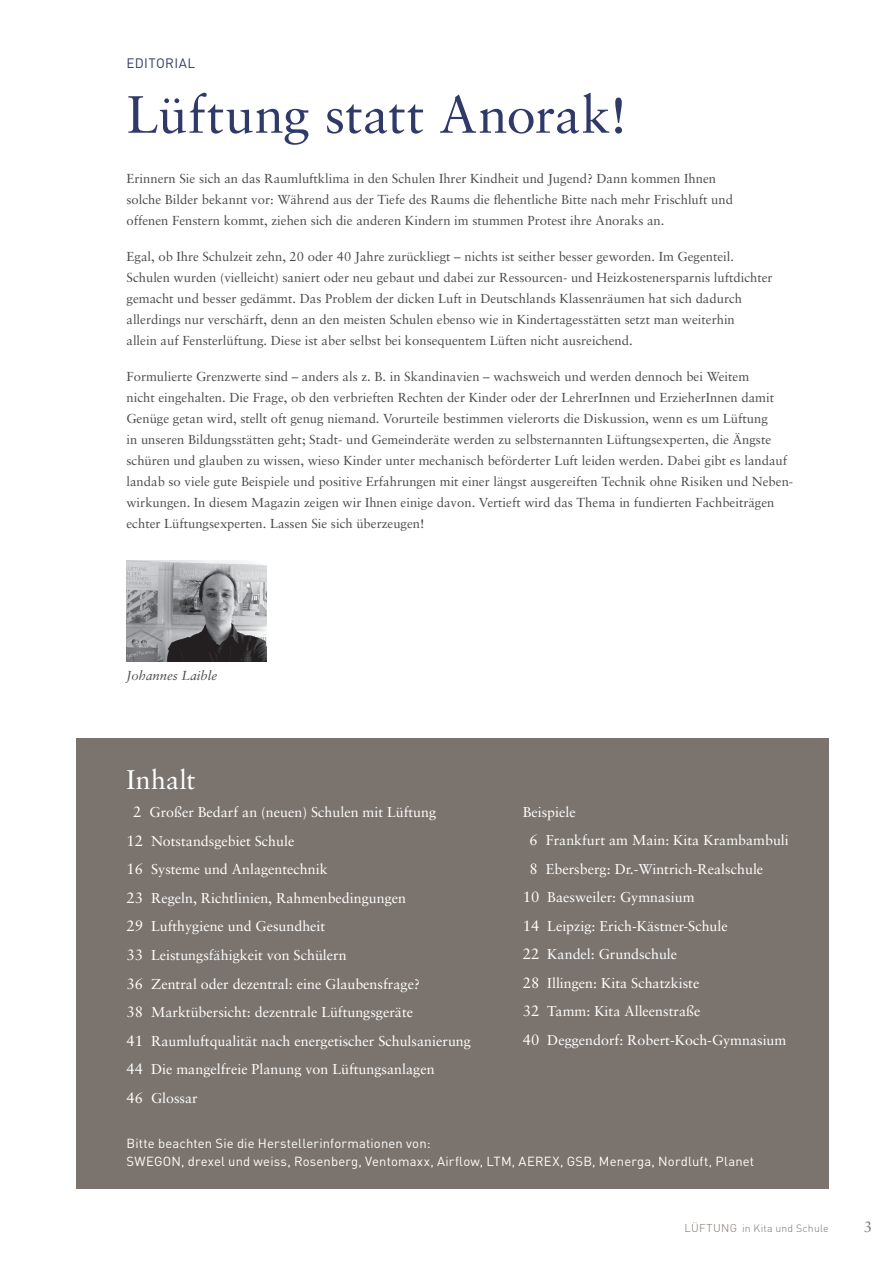
<style>
.page{position:relative;width:893px;height:1263px;background:#fff}
.page>*{position:absolute;margin:0;border:0;box-sizing:border-box;transform-origin:0 0}
.t1{font:52.5px "Sabon";letter-spacing:.01em;color:#2f3a69}
.t2{font:27px "Sabon";letter-spacing:.005em;color:#fff}
.t3{font:15px "Sabon";color:#7b736d}
.t4{font:14.25px/28.5px "Sabon";color:#fff}
.t5{font:13.5px "DIN";color:#2f3a69}
.t6{font:13.05px/21px "Sabon";color:#4b4c4d}
.t7{font:13.05px/18px "DIN";letter-spacing:.015em;color:#fff}
.t8{font:italic 13.05px "Sabon";color:#4b4c4d}
.t9{font:300 10.5px "DIN";letter-spacing:.02em;color:#7b736d}
.s1{font-size:15px}
.s2{font-size:11.25px}
</style>
<div class="page">
<div style="left:77px;top:738px;width:752px;height:450px;background:#7b736d"></div>
<img style="left:126px;top:561px;width:140px;height:100px">
<p class="t5" style="left:126px;top:55px;width:70px">Editorial</p>
<h1 class="t1" style="left:126px;top:83px;width:502px">Lüftung statt Anorak!</h1>
<p class="t6" style="left:126px;top:168px;width:608px">Erinnern Sie sich an das Raumluftklima in den Schulen Ihrer Kindheit und Jugend? Dann kommen Ihnen solche Bilder bekannt vor: Während aus der Tiefe des Raums die flehentliche Bitte nach mehr Frischluft und offenen Fenstern kommt, ziehen sich die anderen Kindern im stummen Protest ihre Anoraks an.</p>
<p class="t6" style="left:126px;top:246px;width:648px">Egal, ob Ihre Schulzeit zehn, 20 oder 40 Jahre zurückliegt – nichts ist seither besser geworden. Im Gegenteil.<br>Schulen wurden (vielleicht) saniert oder neu gebaut und dabei zur Ressourcen- und Heizkostenersparnis luftdichter gemacht und besser gedämmt. Das Problem der dicken Luft in Deutschlands Klassenräumen hat sich dadurch allerdings nur verschärft, denn an den meisten Schulen ebenso wie in Kindertagesstätten setzt man weiterhin<br>allein auf Fensterlüftung. Diese ist aber selbst bei konsequentem Lüften nicht ausreichend.</p>
<p class="t6" style="left:126px;top:366px;width:668px">Formulierte Grenzwerte sind – anders als z. B. in Skandinavien – wachsweich und werden dennoch bei Weitem<br>nicht eingehalten. Die Frage, ob den verbrieften Rechten der Kinder oder der LehrerInnen und ErzieherInnen damit Genüge getan wird, stellt oft genug niemand. Vorurteile bestimmen vielerorts die Diskussion, wenn es um Lüftung<br>in unseren Bildungsstätten geht; Stadt- und Gemeinderäte werden zu selbsternannten Lüftungsexperten, die Ängste schüren und glauben zu wissen, wieso Kinder unter mechanisch beförderter Luft leiden werden. Dabei gibt es landauf landab so viele gute Beispiele und positive Erfahrungen mit einer längst ausgereiften Technik ohne Risiken und Neben&shy;wirkungen. In diesem Magazin zeigen wir Ihnen einige davon. Vertieft wird das Thema in fundierten Fachbeiträgen echter Lüftungsexperten. Lassen Sie sich überzeugen!</p>
<p class="t8" style="left:126px;top:667px;width:92px">Johannes Laible</p>
<h2 class="t2" style="left:126px;top:763px;width:70px">Inhalt</h2>
<p class="t4" style="left:126px;top:798px;width:346px;text-indent:7px"><span class="s1">2</span> Großer Bedarf an (neuen) Schulen mit Lüftung<br><span class="s1">12</span> Notstandsgebiet Schule<br><span class="s1">16</span> Systeme und Anlagentechnik<br><span class="s1">23</span> Regeln, Richtlinien, Rahmenbedingungen<br><span class="s1">29</span> Lufthygiene und Gesundheit<br><span class="s1">33</span> Leistungsfähigkeit von Schülern<br><span class="s1">36</span> Zentral oder dezentral: eine Glaubensfrage?<br><span class="s1">38</span> Marktübersicht: dezentrale Lüftungsgeräte<br><span class="s1">41</span> Raumluftqualität nach energetischer Schulsanierung <span class="s1">44</span> Die mangelfreie Planung von Lüftungsanlagen<br><span class="s1">46</span> Glossar</p>
<p class="t4" style="left:523px;top:797px;width:55px">Beispiele</p>
<p class="t4" style="left:529px;top:826px;width:261px"><span class="s1">6</span> Frankfurt am Main: Kita Krambambuli</p>
<p class="t4" style="left:529px;top:854px;width:235px"><span class="s1">8</span> Ebersberg: Dr.-Wintrich-Realschule</p>
<p class="t4" style="left:523px;top:883px;width:173px"><span class="s1">10</span> Baesweiler: Gymnasium</p>
<p class="t4" style="left:523px;top:911px;width:207px"><span class="s1">14</span> Leipzig: Erich-Kästner-Schule</p>
<p class="t4" style="left:523px;top:940px;width:156px"><span class="s1">22</span> Kandel: Grundschule</p>
<p class="t4" style="left:523px;top:968px;width:178px"><span class="s1">28</span> Illingen: Kita Schatzkiste</p>
<p class="t4" style="left:523px;top:997px;width:179px"><span class="s1">32</span> Tamm: Kita Alleenstraße</p>
<p class="t4" style="left:523px;top:1025px;width:265px"><span class="s1">40</span> Deggendorf: Robert-Koch-Gymnasium</p>
<p class="t7" style="left:126px;top:1134px;width:629px">Bitte beachten Sie die Herstellerinformationen von:<br>SWEGON, drexel und weiss, Rosenberg, Ventomaxx, Airflow, LTM, AEREX, GSB, Menerga, Nordluft, Planet</p>
<p class="t9" style="left:684px;top:1222px;width:146px"><span class="s2">LüftunG</span> in Kita und Schule</p>
<p class="t3" style="left:864px;top:1218px;width:10px">3</p>
</div>
